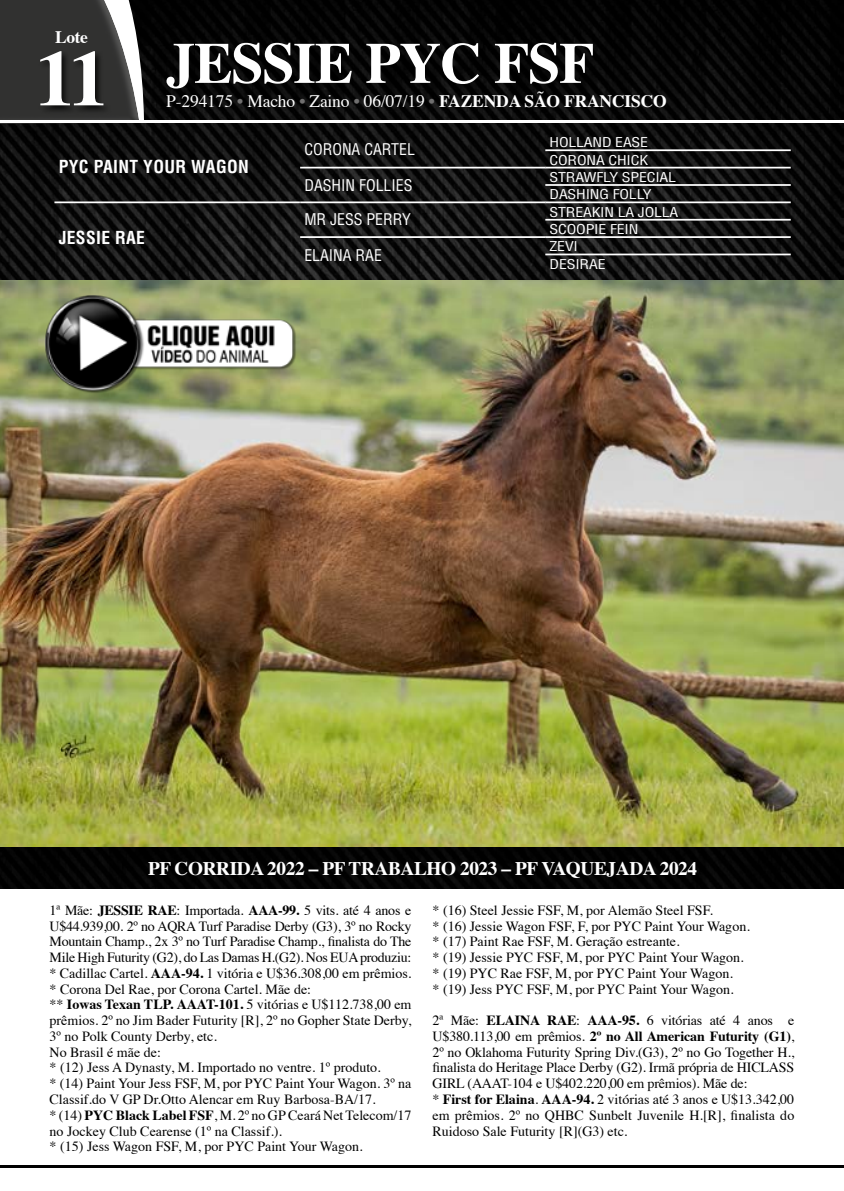
<style>
.page{position:relative;width:844px;height:1191px;background:#fff}
.page>*{position:absolute;margin:0;border:0;box-sizing:border-box;transform-origin:0 0}
.t1{font:700 78.75px "Times";color:#fff}
.t2{font:700 57.75px "Times";letter-spacing:-.02em;color:#fff}
.t3{font:700 19.25px "Times";letter-spacing:-.02em;color:#fff}
.t4{font:17.5px "Times";letter-spacing:-.01em;color:#fff}
.t5{font:700 condensed 17.5px "Helvetica LT Std";letter-spacing:.02em;color:#fff}
.t6{font:700 17.5px "Times";color:#fff}
.t7{font:condensed 15.75px "Helvetica LT Std";color:#fff}
.t8{font:14px/15.8px "Times";color:#000}
.t9{font:condensed 13.3px/17.5px "Helvetica LT Std";letter-spacing:-.01em;color:#fff;scale:1.19 1}
.s1{color:#706f6f}
.s2{font-weight:700}
</style>
<div class="page">
<img style="left:0;top:0;width:843px;height:888px">
<svg style="left:0;top:0;width:149px;height:133px;background:#434342"></svg>
<hr style="left:0;top:1165px;width:842px;height:2px;background:#000">
<hr style="left:0;top:120px;width:842px;height:3px;background:#fff">
<div style="left:170px;top:46px;width:444px;height:64px;background:#000"></div>
<div style="left:39px;top:50px;width:73px;height:64px;background:#000;opacity:.75"></div>
<hr style="left:54px;top:201px;width:246px;height:2px;background:#fff">
<hr style="left:300px;top:167px;width:245px;height:1px;background:#fff">
<hr style="left:300px;top:201px;width:245px;height:2px;background:#fff">
<hr style="left:300px;top:236px;width:245px;height:2px;background:#fff">
<hr style="left:545px;top:149px;width:245px;height:2px;background:#fff">
<hr style="left:545px;top:167px;width:245px;height:1px;background:#fff">
<hr style="left:545px;top:184px;width:245px;height:2px;background:#fff">
<hr style="left:545px;top:201px;width:245px;height:2px;background:#fff">
<hr style="left:545px;top:219px;width:245px;height:2px;background:#fff">
<hr style="left:545px;top:236px;width:245px;height:2px;background:#fff">
<hr style="left:545px;top:254px;width:245px;height:1px;background:#fff">
<hr style="left:820px;top:1165px;width:23px;height:2px;background:#000">
<hr style="left:820px;top:120px;width:23px;height:3px;background:#fff">
<img style="left:21px;top:282px;width:298px;height:119px">
<p class="t6" style="left:55px;top:20px;width:34px">Lote</p>
<h1 class="t1" style="left:35px;top:3px;width:74px">11</h1>
<h2 class="t2" style="left:166px;top:8px;width:429px">JESSIE PYC FSF</h2>
<p class="t4" style="left:166px;top:85px;width:502px">P-294175 <span class="s1">•</span> Macho <span class="s1">•</span> Zaino <span class="s1">•</span> 06/07/19 <span class="s1">•</span> <span class="s2">FAZENDA SÃO FRANCISCO</span></p>
<p class="t5" style="left:59px;top:156px;width:191px">PYC PAINT YOUR WAGON</p>
<p class="t5" style="left:59px;top:226px;width:88px">JESSIE RAE</p>
<p class="t7" style="left:304px;top:140px;width:112px">CORONA CARTEL</p>
<p class="t7" style="left:304px;top:175px;width:110px">DASHIN FOLLIES</p>
<p class="t7" style="left:304px;top:210px;width:108px">MR JESS PERRY</p>
<p class="t7" style="left:304px;top:245px;width:79px">ELAINA RAE</p>
<p class="t9" style="left:549px;top:133px;width:110px">HOLLAND EASE<br>CORONA CHICK<br>STRAWFLY SPECIAL<br>DASHING FOLLY<br>STREAKIN LA JOLLA<br>SCOOPIE FEIN<br>ZEVI<br>DESIRAE</p>
<h3 class="t3" style="left:148px;top:850px;width:550px">PF CORRIDA 2022 – PF TRABALHO 2023 – PF VAQUEJADA 2024</h3>
<p class="t8" style="left:50px;top:901px;width:363px">1ª Mãe: <span class="s2">JESSIE RAE</span>: Importada. <span class="s2">AAA-99.</span> 5 vits. até 4 anos e U$44.939,00. 2º no AQRA Turf Paradise Derby (G3), 3º no Rocky Mountain Champ., 2x 3º no Turf Paradise Champ., finalista do The Mile High Futurity (G2), do Las Damas H.(G2). Nos EUA produziu: * Cadillac Cartel. <span class="s2">AAA-94.</span> 1 vitória e U$36.308,00 em prêmios. * Corona Del Rae, por Corona Cartel. Mãe de:<br>** <span class="s2">Iowas Texan TLP. AAAT-101.</span> 5 vitórias e U$112.738,00 em prêmios. 2º no Jim Bader Futurity [R], 2º no Gopher State Derby, 3º no Polk County Derby, etc.<br>No Brasil é mãe de:<br>* (12) Jess A Dynasty, M. Importado no ventre. 1º produto.<br>* (14) Paint Your Jess FSF, M, por PYC Paint Your Wagon. 3º na Classif.do V GP Dr.Otto Alencar em Ruy Barbosa-BA/17.<br>* (14) <span class="s2">PYC Black Label FSF</span>, M. 2º no GP Ceará Net Telecom/17 no Jockey Club Cearense (1º na Classif.).<br>* (15) Jess Wagon FSF, M, por PYC Paint Your Wagon.</p>
<p class="t8" style="left:432px;top:901px;width:319px">* (16) Steel Jessie FSF, M, por Alemão Steel FSF.<br>* (16) Jessie Wagon FSF, F, por PYC Paint Your Wagon. * (17) Paint Rae FSF, M. Geração estreante.<br>* (19) Jessie PYC FSF, M, por PYC Paint Your Wagon. * (19) PYC Rae FSF, M, por PYC Paint Your Wagon.<br>* (19) Jess PYC FSF, M, por PYC Paint Your Wagon.</p>
<p class="t8" style="left:432px;top:1011px;width:363px">2ª Mãe: <span class="s2">ELAINA RAE</span>: <span class="s2">AAA-95.</span> 6 vitórias até 4 anos e U$380.113,00 em prêmios. <span class="s2">2º no All American Futurity (G1)</span>, 2º no Oklahoma Futurity Spring Div.(G3), 2º no Go Together H., finalista do Heritage Place Derby (G2). Irmã própria de HICLASS GIRL (AAAT-104 e U$402.220,00 em prêmios). Mãe de:<br>* <span class="s2">First for Elaina</span>. <span class="s2">AAA-94.</span> 2 vitórias até 3 anos e U$13.342,00 em prêmios. 2º no QHBC Sunbelt Juvenile H.[R], finalista do Ruidoso Sale Futurity [R](G3) etc.</p>
</div>
